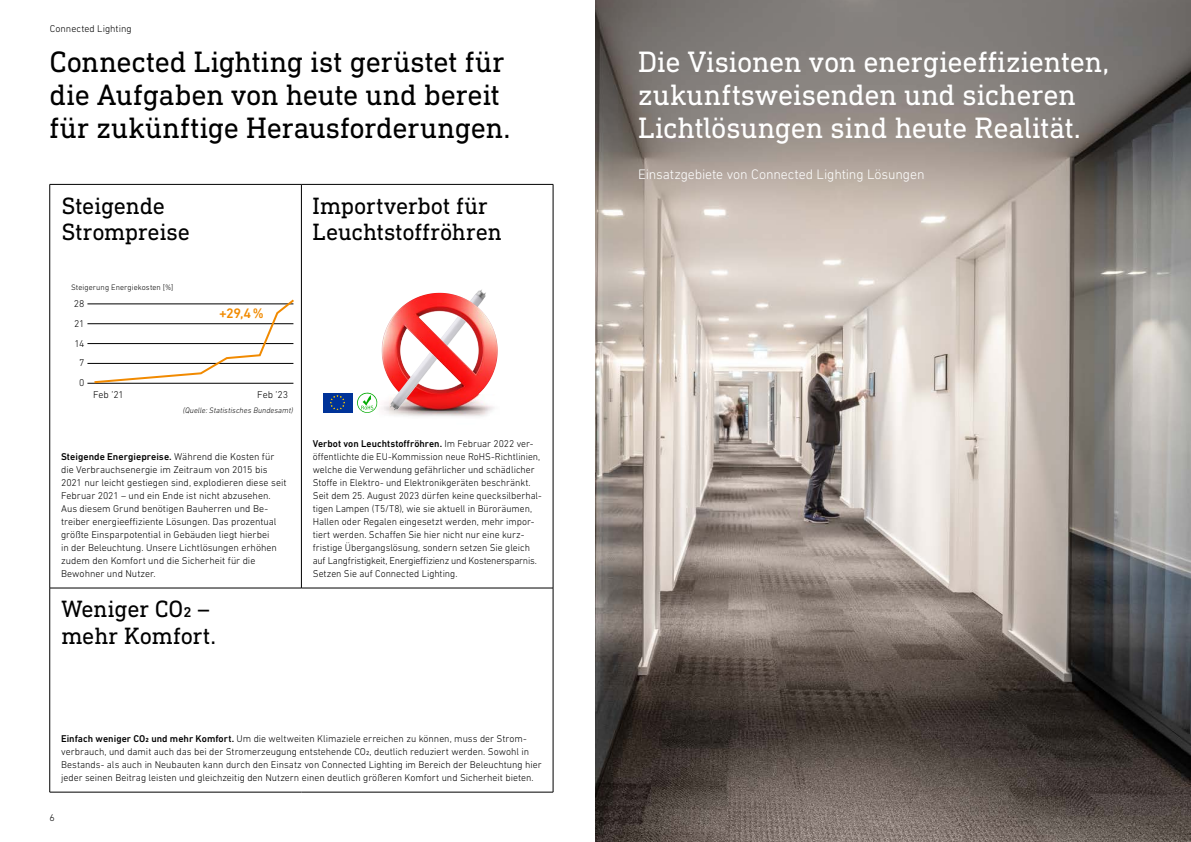
<style>
.page{position:relative;width:1191px;height:842px;background:#fff}
.page>*{position:absolute;margin:0;border:0;box-sizing:border-box;transform-origin:0 0}
.t1{font:30px/33px "DIN Next Slab Pro";letter-spacing:-.005em;color:#fff}
.t2{font:30px/33px "DIN Next Slab Pro";letter-spacing:-.005em;color:#000}
.t3{font:24px/26.4px "DIN Next Slab Pro";letter-spacing:-.005em;color:#000}
.t4{font:300 14px "DIN Next W1 G";letter-spacing:-.01em;color:#fff}
.t5{font:500 14px "DIN Next W1 G";color:#f18a00}
.t6{font:300 10px/13px "DIN Next W1 G";color:#000}
.t7{font:italic 300 8px "DIN Next W1 G";letter-spacing:.005em;color:#000}
.t8{font:300 8px "DIN Next W1 G";letter-spacing:.01em;color:#000}
.s1{font-weight:500}
</style>
<div class="page">
<img style="left:596px;top:0;width:595px;height:842px">
<hr style="left:87px;top:304px;width:206px;height:1px;background:#000">
<hr style="left:87px;top:324px;width:206px;height:1px;background:#000">
<hr style="left:87px;top:343px;width:206px;height:1px;background:#000">
<hr style="left:87px;top:363px;width:206px;height:1px;background:#000">
<hr style="left:87px;top:383px;width:206px;height:1px;background:#000">
<svg style="left:92px;top:299px;width:202px;height:85px"></svg>
<img style="left:421px;top:290px;width:61px;height:79px">
<img style="left:414px;top:293px;width:25px;height:6px">
<img style="left:390px;top:362px;width:32px;height:48px">
<div style="left:322px;top:393px;width:30px;height:20px;background:#039"></div>
<svg style="left:330px;top:395px;width:15px;height:15px"></svg>
<svg style="left:357px;top:393px;width:20px;height:20px"></svg>
<hr style="left:50px;top:184px;width:251px;height:1px;background:#000">
<hr style="left:50px;top:185px;width:1px;height:403px;background:#000">
<hr style="left:301px;top:184px;width:252px;height:1px;background:#000">
<hr style="left:301px;top:185px;width:1px;height:403px;background:#000">
<hr style="left:553px;top:185px;width:1px;height:403px;background:#000">
<hr style="left:50px;top:588px;width:251px;height:1px;background:#000">
<hr style="left:50px;top:588px;width:1px;height:204px;background:#000">
<hr style="left:301px;top:588px;width:252px;height:1px;background:#000">
<hr style="left:553px;top:588px;width:1px;height:204px;background:#000">
<hr style="left:50px;top:792px;width:251px;height:1px;background:#000">
<hr style="left:301px;top:792px;width:252px;height:1px;background:#000">
<p class="t6" style="left:50px;top:22px;width:83px">Connected Lighting</p>
<h1 class="t2" style="left:50px;top:45px;width:462px">Connected Lighting ist gerüstet für die Aufgaben von heute und bereit für zukünftige Herausforderungen.</h1>
<h2 class="t3" style="left:61px;top:192px;width:130px">Steigende<br>Strompreise</h2>
<h2 class="t3" style="left:313px;top:192px;width:191px">Importverbot für<br>Leuchtstoffröhren</h2>
<p class="t8" style="left:71px;top:282px;width:104px">Steigerung Energiekosten [%]</p>
<p class="t6" style="left:74px;top:293px;width:12px;line-height:19.8px;text-align:center">28<br>21<br>14<br>7<br>0</p>
<h3 class="t5" style="left:219px;top:305px;width:46px">+29,4%</h3>
<p class="t6" style="left:93px;top:388px;width:32px">Feb ’21</p>
<p class="t6" style="left:257px;top:388px;width:32px">Feb ’23</p>
<p class="t7" style="left:183px;top:405px;width:112px">(Quelle: Statistisches Bundesamt)</p>
<p class="t6" style="left:61px;top:450px;width:227px"><span class="s1">Steigende Energiepreise.</span> Während die Kosten für die Verbrauchsenergie im Zeitraum von 2015 bis 2021 nur leicht gestiegen sind, explodieren diese seit Februar 2021 – und ein Ende ist nicht abzusehen.<br>Aus diesem Grund benötigen Bauherren und Be&shy;treiber energieeffiziente Lösungen. Das prozentual größte Einsparpotential in Gebäuden liegt hierbei<br>in der Beleuchtung. Unsere Lichtlösungen erhöhen zudem den Komfort und die Sicherheit für die Bewohner und Nutzer.</p>
<h2 class="t3" style="left:61px;top:596px;width:156px">Weniger CO2 – mehr Komfort.</h2>
<p class="t6" style="left:313px;top:437px;width:230px"><span class="s1">Verbot von Leuchtstoffröhren.</span> Im Februar 2022 ver&shy;öffentlichte die EU-Kommission neue RoHS-Richtlinien, welche die Verwendung gefährlicher und schädlicher Stoffe in Elektro- und Elektronikgeräten beschränkt.<br>Seit dem 25. August 2023 dürfen keine quecksilberhal&shy;tigen Lampen (T5/T8), wie sie aktuell in Büroräumen, Hallen oder Regalen eingesetzt werden, mehr impor&shy;tiert werden. Schaffen Sie hier nicht nur eine kurz&shy;fristige Übergangslösung, sondern setzen Sie gleich auf Langfristigkeit, Energieffizienz und Kostenersparnis.<br>Setzen Sie auf Connected Lighting.</p>
<p class="t6" style="left:61px;top:732px;width:482px"><span class="s1">Einfach weniger CO2 und mehr Komfort.</span> Um die weltweiten Klimaziele erreichen zu können, muss der Strom&shy;verbrauch, und damit auch das bei der Stromerzeugung entstehende CO2, deutlich reduziert werden. Sowohl in Bestands- als auch in Neubauten kann durch den Einsatz von Connected Lighting im Bereich der Beleuchtung hier jeder seinen Beitrag leisten und gleichzeitig den Nutzern einen deutlich größeren Komfort und Sicherheit bieten.</p>
<p class="t6" style="left:50px;top:811px;width:7px">6</p>
<h1 class="t1" style="left:638px;top:45px;width:473px">Die Visionen von energieeffizienten, zukunftsweisenden und sicheren<br>Lichtlösungen sind heute Realität.</h1>
<h3 class="t4" style="left:638px;top:166px;width:288px">Einsatzgebiete von Connected Lighting Lösungen</h3>
</div>
